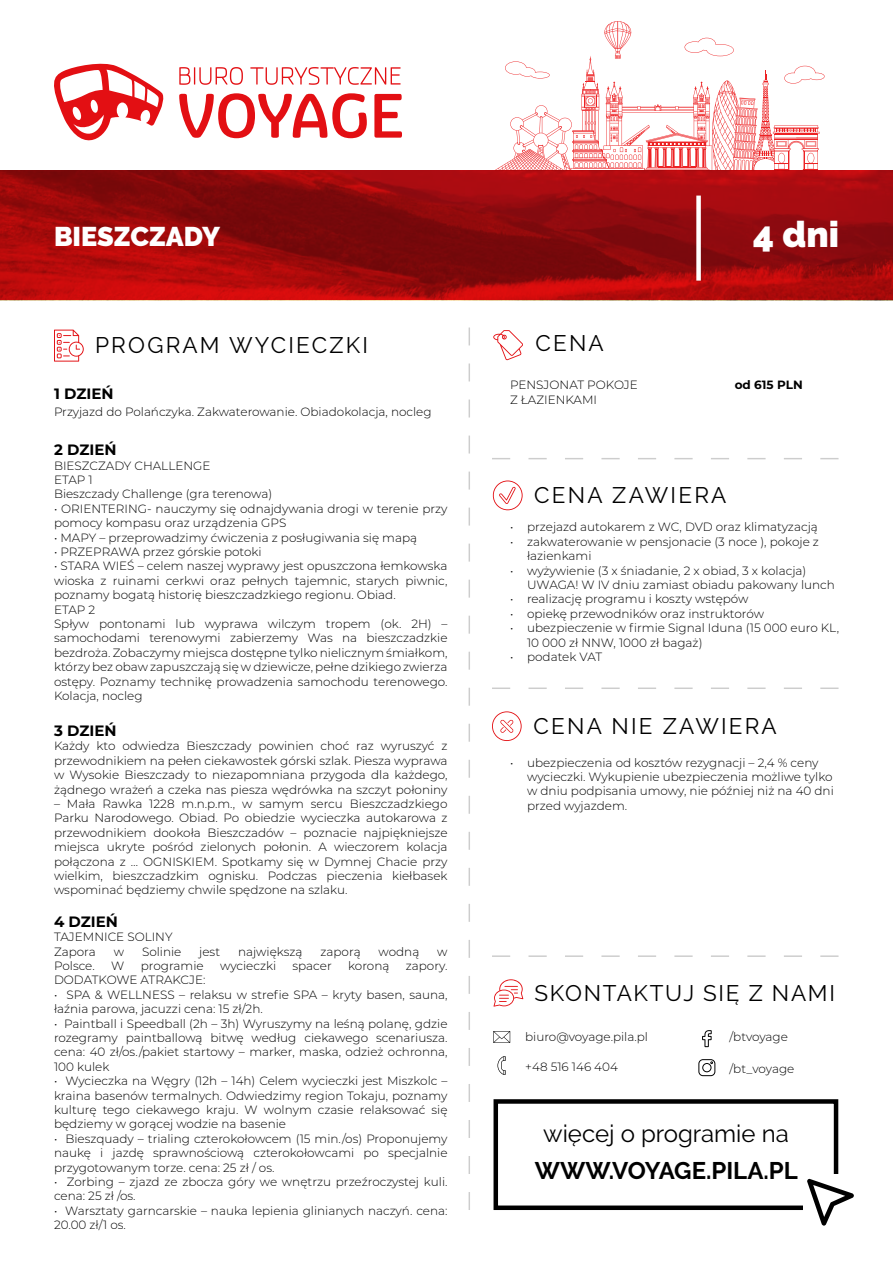
<style>
.page{position:relative;width:893px;height:1263px;background:#fff}
.page>*{position:absolute;margin:0;border:0;box-sizing:border-box;transform-origin:0 0}
.t1{font:900 36px "Raleway";color:#fff}
.t2{font:900 27px "Raleway";color:#fff}
.t3{font:24px "Raleway";color:#000}
.t4{font:700 24px "Raleway";color:#000}
.t5{font:22.5px "Raleway";letter-spacing:.1em;color:#000}
.t6{font:22.5px "Raleway";letter-spacing:.075em;color:#000}
.t7{font:700 15px "Montserrat";color:#000}
.t8{font:300 12px/14.4px "Montserrat";color:#000}
.t9{font:700 12px "Montserrat";color:#000}
</style>
<div class="page">
<svg style="left:179px;top:93px;width:188px;height:45px"></svg>
<svg style="left:374px;top:94px;width:28px;height:44px"></svg>
<svg style="left:179px;top:67px;width:64px;height:18px"></svg>
<svg style="left:250px;top:67px;width:151px;height:18px"></svg>
<svg style="left:54px;top:63px;width:110px;height:78px"></svg>
<svg style="left:495px;top:21px;width:330px;height:150px"></svg>
<svg style="left:0;top:171px;width:893px;height:129px;background:#9a0a0c"></svg>
<div style="left:696px;top:196px;width:5px;height:85px;background:#fff"></div>
<svg style="left:54px;top:330px;width:30px;height:32px"></svg>
<svg style="left:493px;top:330px;width:30px;height:30px"></svg>
<svg style="left:492px;top:480px;width:31px;height:31px"></svg>
<svg style="left:469px;top:327px;width:1px;height:883px"></svg>
<svg style="left:492px;top:955px;width:346px;height:2px"></svg>
<svg style="left:492px;top:687px;width:346px;height:2px"></svg>
<svg style="left:492px;top:458px;width:346px;height:1px"></svg>
<div style="left:493px;top:1099px;width:345px;height:111px;border:4px solid #000"></div>
<div style="left:803px;top:1174px;width:45px;height:46px;background:#fff"></div>
<svg style="left:807px;top:1178px;width:47px;height:47px"></svg>
<svg style="left:497px;top:1056px;width:9px;height:19px"></svg>
<svg style="left:493px;top:979px;width:30px;height:27px"></svg>
<svg style="left:493px;top:1031px;width:17px;height:12px"></svg>
<svg style="left:698px;top:1059px;width:17px;height:17px"></svg>
<svg style="left:702px;top:1030px;width:10px;height:17px"></svg>
<svg style="left:492px;top:711px;width:30px;height:30px"></svg>
<h2 class="t2" style="left:54px;top:221px;width:168px">BIESZCZADY</h2>
<h1 class="t1" style="left:753px;top:214px;width:87px">4 dni</h1>
<h3 class="t5" style="left:95px;top:332px;width:275px">PROGRAM WYCIECZKI</h3>
<h3 class="t5" style="left:535px;top:330px;width:70px">CENA</h3>
<p class="t7" style="left:54px;top:383px;width:61px">1 DZIEŃ</p>
<p class="t8" style="left:54px;top:404px;width:379px">Przyjazd do Polańczyka. Zakwaterowanie. Obiadokolacja, nocleg</p>
<p class="t7" style="left:54px;top:439px;width:64px">2 DZIEŃ</p>
<p class="t8" style="left:54px;top:458px;width:220px">BIESZCZADY CHALLENGE<br>ETAP 1<br>Bieszczady Challenge (gra terenowa)</p>
<p class="t8" style="left:54px;top:501px;width:395px">• ORIENTERING- nauczymy się odnajdywania drogi w terenie przy pomocy kompasu oraz urządzenia GPS</p>
<p class="t8" style="left:54px;top:530px;width:365px">• MAPY – przeprowadzimy ćwiczenia z posługiwania się mapą</p>
<p class="t8" style="left:54px;top:544px;width:209px">• PRZEPRAWA przez górskie potoki</p>
<p class="t8" style="left:54px;top:558px;width:395px">• STARA WIEŚ – celem naszej wyprawy jest opuszczona łemkowska wioska z ruinami cerkwi oraz pełnych tajemnic, starych piwnic, poznamy bogatą historię bieszczadzkiego regionu. Obiad.<br>ETAP 2<br>Spływ pontonami lub wyprawa wilczym tropem (ok. 2H) – samochodami terenowymi zabierzemy Was na bieszczadzkie bezdroża. Zobaczymy miejsca dostępne tylko nielicznym śmiałkom, którzy bez obaw zapuszczają się w dziewicze, pełne dzikiego zwierza ostępy. Poznamy technikę prowadzenia samochodu terenowego.<br>Kolacja, nocleg</p>
<p class="t7" style="left:54px;top:720px;width:64px">3 DZIEŃ</p>
<p class="t8" style="left:54px;top:738px;width:395px;text-align:justify">Każdy kto odwiedza Bieszczady powinien choć raz wyruszyć z przewodnikiem na pełen ciekawostek górski szlak. Piesza wyprawa w Wysokie Bieszczady to niezapomniana przygoda dla każdego, żądnego wrażeń a czeka nas piesza wędrówka na szczyt połoniny</p>
<p class="t8" style="left:54px;top:796px;width:395px;text-align:justify">– Mała Rawka 1228 m.n.p.m., w samym sercu Bieszczadzkiego Parku Narodowego. Obiad. Po obiedzie wycieczka autokarowa z przewodnikiem dookoła Bieszczadów – poznacie najpiękniejsze miejsca ukryte pośród zielonych połonin. A wieczorem kolacja połączona z … OGNISKIEM. Spotkamy się w Dymnej Chacie przy wielkim, bieszczadzkim ognisku. Podczas pieczenia kiełbasek wspominać będziemy chwile spędzone na szlaku.</p>
<p class="t7" style="left:54px;top:911px;width:66px">4 DZIEŃ</p>
<p class="t8" style="left:54px;top:929px;width:120px">TAJEMNICE SOLINY<br>Zapora</p>
<p class="t8" style="left:114px;top:944px;width:12px">w</p>
<p class="t8" style="left:142px;top:944px;width:41px">Solinie</p>
<p class="t8" style="left:199px;top:944px;width:22px">jest</p>
<p class="t8" style="left:238px;top:944px;width:66px">największą</p>
<p class="t8" style="left:320px;top:944px;width:42px">zaporą</p>
<p class="t8" style="left:379px;top:944px;width:42px">wodną</p>
<p class="t8" style="left:437px;top:944px;width:12px">w</p>
<p class="t8" style="left:54px;top:958px;width:42px">Polsce.</p>
<p class="t8" style="left:111px;top:958px;width:15px">W</p>
<p class="t8" style="left:141px;top:958px;width:64px">programie</p>
<p class="t8" style="left:220px;top:958px;width:58px">wycieczki</p>
<p class="t8" style="left:292px;top:958px;width:41px">spacer</p>
<p class="t8" style="left:348px;top:958px;width:43px">koroną</p>
<p class="t8" style="left:406px;top:958px;width:43px">zapory.</p>
<p class="t8" style="left:54px;top:972px;width:153px">DODATKOWE ATRAKCJE:</p>
<p class="t8" style="left:54px;top:987px;width:395px">• SPA &amp; WELLNESS – relaksu w strefie SPA – kryty basen, sauna, łaźnia parowa, jacuzzi cena: 15 zł/2h.</p>
<p class="t8" style="left:54px;top:1016px;width:395px;text-align:justify">• Paintball i Speedball (2h – 3h) Wyruszymy na leśną polanę, gdzie rozegramy paintballową bitwę według ciekawego scenariusza. cena: 40 zł/os./pakiet startowy – marker, maska, odzież ochronna, 100 kulek</p>
<p class="t8" style="left:54px;top:1073px;width:395px;text-align:justify">• Wycieczka na Węgry (12h – 14h) Celem wycieczki jest Miszkolc – kraina basenów termalnych. Odwiedzimy region Tokaju, poznamy kulturę tego ciekawego kraju. W wolnym czasie relaksować się będziemy w gorącej wodzie na basenie</p>
<p class="t8" style="left:54px;top:1131px;width:395px;text-align:justify">• Bieszquady – trialing czterokołowcem (15 min./os) Proponujemy naukę i jazdę sprawnościową czterokołowcami po specjalnie przygotowanym torze. cena: 25 zł / os.</p>
<p class="t8" style="left:54px;top:1174px;width:395px">• Zorbing – zjazd ze zbocza góry we wnętrzu przeźroczystej kuli. cena: 25 zł /os.</p>
<p class="t8" style="left:54px;top:1203px;width:395px">• Warsztaty garncarskie – nauka lepienia glinianych naczyń. cena:<br>20.00 zł/1 os.</p>
<p class="t8" style="left:510px;top:377px;width:129px">PENSJONAT POKOJE<br>Z ŁAZIENKAMI</p>
<p class="t9" style="left:735px;top:376px;width:70px">od 615 PLN</p>
<h3 class="t5" style="left:534px;top:482px;width:193px">CENA ZAWIERA</h3>
<p class="t8" style="left:510px;top:520px;width:309px">• przejazd autokarem z WC, DVD oraz klimatyzacją</p>
<p class="t8" style="left:527px;top:534px;width:293px;text-indent:-17px">• zakwaterowanie w pensjonacie (3 noce ), pokoje z łazienkami</p>
<p class="t8" style="left:527px;top:563px;width:309px;text-indent:-17px">• wyżywienie (3 x śniadanie, 2 x obiad, 3 x kolacja)<br>UWAGA! W IV dniu zamiast obiadu pakowany lunch</p>
<p class="t8" style="left:510px;top:592px;width:240px">• realizację programu i koszty wstępów</p>
<p class="t8" style="left:510px;top:606px;width:255px">• opiekę przewodników oraz instruktorów</p>
<p class="t8" style="left:527px;top:620px;width:313px;text-indent:-17px">• ubezpieczenie w firmie Signal Iduna (15 000 euro KL,<br>10 000 zł NNW, 1000 zł bagaż)</p>
<p class="t8" style="left:510px;top:649px;width:94px">• podatek VAT</p>
<h3 class="t5" style="left:533px;top:713px;width:245px">CENA NIE ZAWIERA</h3>
<p class="t8" style="left:527px;top:755px;width:308px;text-indent:-17px">• ubezpieczenia od kosztów rezygnacji – 2,4 % ceny wycieczki. Wykupienie ubezpieczenia możliwe tylko w dniu podpisania umowy, nie później niż na 40 dni przed wyjazdem.</p>
<h3 class="t6" style="left:535px;top:980px;width:302px">SKONTAKTUJ SIĘ Z NAMI</h3>
<p class="t8" style="left:525px;top:1029px;width:124px">biuro@voyage.pila.pl</p>
<p class="t8" style="left:729px;top:1029px;width:60px">/btvoyage</p>
<p class="t8" style="left:525px;top:1059px;width:94px">+48 516 146 404</p>
<p class="t8" style="left:729px;top:1061px;width:66px">/bt_voyage</p>
<h3 class="t3" style="left:543px;top:1119px;width:247px">więcej o programie na</h3>
<h3 class="t4" style="left:535px;top:1157px;width:265px">WWW.VOYAGE.PILA.PL</h3>
</div>
